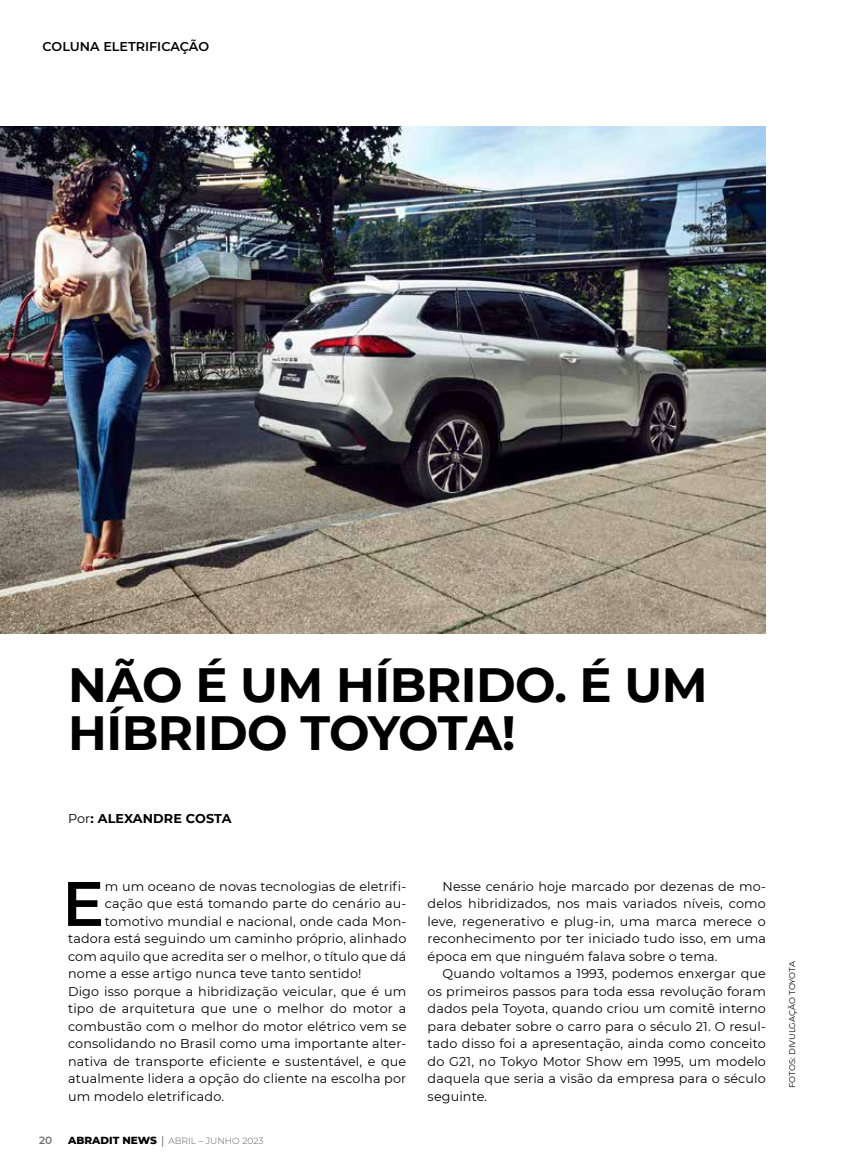
<style>
.page{position:relative;width:851px;height:1170px;background:#fff}
.page>*{position:absolute;margin:0;border:0;box-sizing:border-box;transform-origin:0 0}
.t1{font:600 62.7px "Montserrat";color:#000}
.t2{font:700 48px/48px "Montserrat";letter-spacing:-.01em;color:#000}
.t3{font:12.75px/17.5px "Montserrat";letter-spacing:.01em;color:#000;text-align:justify}
.t4{font:600 12.75px "Montserrat";color:#000}
.t5{font:700 12.75px "Montserrat";letter-spacing:.01em;color:#000}
.t6{font:600 10.5px "Montserrat";color:#6d6e71}
.t7{font:300 9px "Montserrat";letter-spacing:.01em;color:#58595b}
.t8{font:8.25px "Montserrat";color:#000}
.s1{font-weight:400}
.s2{font-weight:800;font-size:10.5px;color:#000}
.s3{font-family:"Myriad Pro";font-weight:400;font-size:10.5px}
</style>
<div class="page">
<img style="left:0;top:127px;width:765px;height:507px">
<p class="t4" style="left:43px;top:38px;width:168px">COLUNA ELETRIFICAÇÃO</p>
<h2 class="t2" style="left:68px;top:658px;width:641px">NÃO É UM HÍBRIDO. É UM<br>HÍBRIDO TOYOTA!</h2>
<p class="t5" style="left:68px;top:809px;width:165px"><span class="s1">Por</span>: ALEXANDRE COSTA</p>
<h1 class="t1" style="left:62px;top:859px;width:44px">E</h1>
<p class="t3" style="left:105px;top:877px;width:303px">m um oceano de novas tecnologias de eletrifi-</p>
<p class="t3" style="left:105px;top:894px;width:303px">cação que está tomando parte do cenário au-</p>
<p class="t3" style="left:105px;top:912px;width:303px">tomotivo mundial e nacional, onde cada Mon-</p>
<p class="t3" style="left:68px;top:929px;width:340px">tadora está seguindo um caminho próprio, alinhado</p>
<p class="t3" style="left:68px;top:947px;width:340px">com aquilo que acredita ser o melhor, o título que dá</p>
<p class="t3" style="left:68px;top:964px;width:295px">nome a esse artigo nunca teve tanto sentido!</p>
<p class="t3" style="left:68px;top:982px;width:340px">Digo isso porque a hibridização veicular, que é um</p>
<p class="t3" style="left:68px;top:999px;width:340px">tipo de arquitetura que une o melhor do motor a</p>
<p class="t3" style="left:68px;top:1017px;width:340px">combustão com o melhor do motor elétrico vem se</p>
<p class="t3" style="left:68px;top:1034px;width:340px">consolidando no Brasil como uma importante alter-</p>
<p class="t3" style="left:68px;top:1052px;width:340px">nativa de transporte eficiente e sustentável, e que</p>
<p class="t3" style="left:68px;top:1069px;width:340px">atualmente lidera a opção do cliente na escolha por</p>
<p class="t3" style="left:68px;top:1087px;width:157px">um modelo eletrificado.</p>
<p class="t6" style="left:39px;top:1133px;width:15px">20</p>
<p class="t7" style="left:68px;top:1134px;width:197px"><span class="s2">ABRADIT NEWS</span> <span class="s3">|</span> ABRIL – JUNHO 2023</p>
<p class="t3" style="left:427px;top:877px;width:340px;text-indent:15px">Nesse cenário hoje marcado por dezenas de mo&shy;delos hibridizados, nos mais variados níveis, como leve, regenerativo e plug-in, uma marca merece o reconhecimento por ter iniciado tudo isso, em uma época em que ninguém falava sobre o tema.</p>
<p class="t3" style="left:427px;top:964px;width:340px;text-indent:15px">Quando voltamos a 1993, podemos enxergar que os primeiros passos para toda essa revolução foram dados pela Toyota, quando criou um comitê interno para debater sobre o carro para o século 21. O resul&shy;tado disso foi a apresentação, ainda como conceito do G21, no Tokyo Motor Show em 1995, um modelo daquela que seria a visão da empresa para o século seguinte.</p>
<p class="t8" style="left:786px;top:1088px;width:129px;rotate:-90deg">FOTOS: DIVULGAÇÃO TOYOTA</p>
</div>
